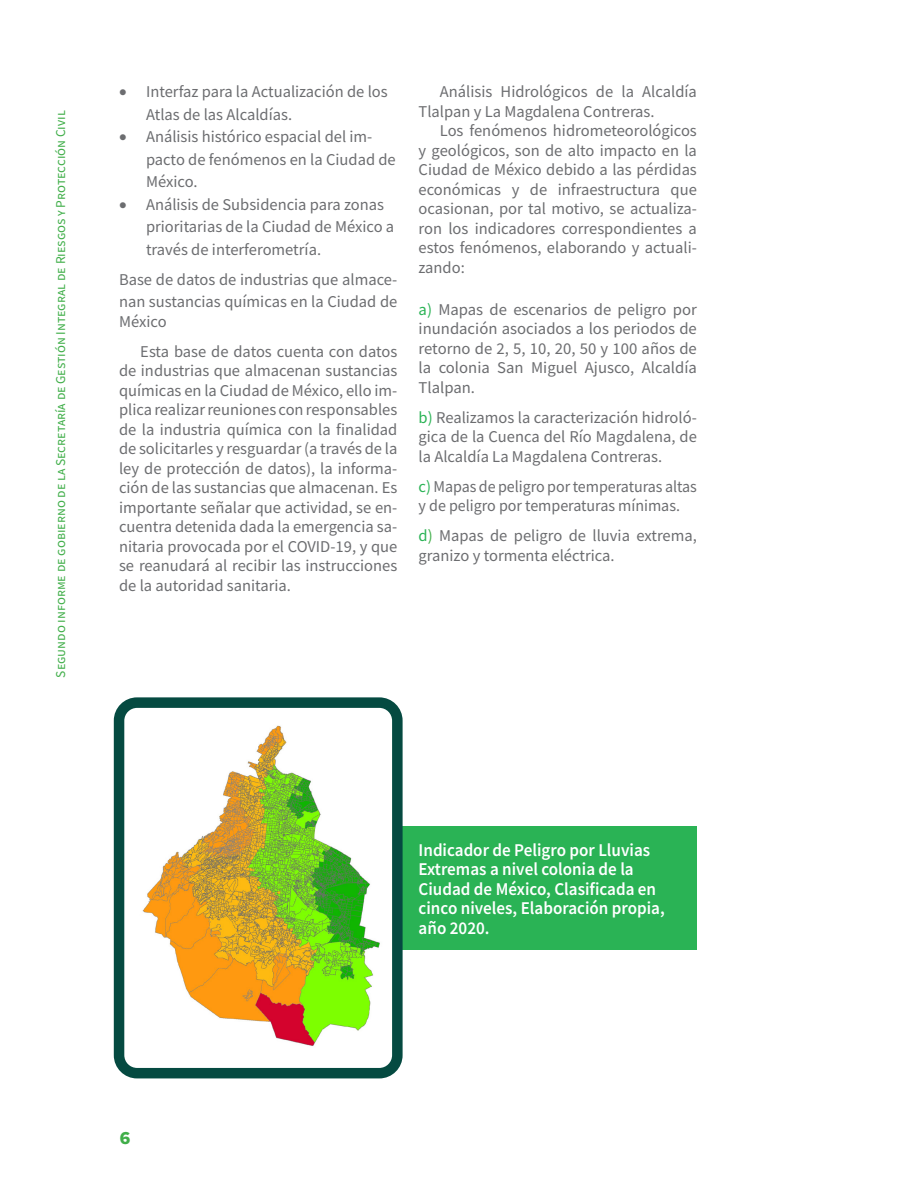
<style>
.page{position:relative;width:918px;height:1188px;background:#fff}
.page>*{position:absolute;margin:0;border:0;box-sizing:border-box;transform-origin:0 0}
.t1{font:700 22.5px "Source Sans Pro";color:#40ae49}
.Heading_2{font:600 18px/19.5px "Source Sans Pro";color:#fff;scale:.95 1}
.Heading_2-2{font:16.5px/19.5px "Source Sans Pro";color:#6c6d70}
.Normal1{font:16.5px/19.5px "Source Sans Pro";color:#6c6d70;text-align:justify}
.t2{font:13.5px "Source Sans Pro";color:#40ae49}
.s1{color:#2ab355}
.s2{color:#40ae49}
</style>
<div class="page">
<div style="left:399px;top:826px;width:298px;height:124px;background:#2ab355"></div>
<img style="left:142px;top:725px;width:238px;height:321px">
<div style="left:114px;top:697px;width:289px;height:381px;border:10px solid #054a41;border-radius:18px"></div>
<p class="t2" style="left:52px;top:678px;width:569px;rotate:-90deg">Segundo informe de gobierno de la Secretaría de Gestión Integral de Riesgos y Protección Civil</p>
<p class="Heading_2-2" style="left:146px;top:81px;width:243px;line-height:22.5px;text-indent:-27px">• Interfaz para la Actualización de los<br>Atlas de las Alcaldías.</p>
<p class="Heading_2-2" style="left:146px;top:126px;width:251px;line-height:22.5px;text-indent:-27px">• Análisis histórico espacial del im&shy;pacto de fenómenos en la Ciudad de<br>México.</p>
<p class="Heading_2-2" style="left:146px;top:193px;width:250px;line-height:22.5px;text-indent:-27px">• Análisis de Subsidencia para zonas prioritarias de la Ciudad de México a través de interferometría.</p>
<p class="Heading_2-2" style="left:119px;top:268px;width:280px;line-height:22.5px">Base de datos de industrias que almace&shy;nan sustancias químicas en la Ciudad de</p>
<p class="Heading_2-2" style="left:119px;top:311px;width:49px">México</p>
<p class="Heading_2-2" style="left:119px;top:341px;width:280px;text-align:justify;text-indent:21px">Esta base de datos cuenta con datos de industrias que almacenan sustancias químicas en la Ciudad de México, ello im&shy;plica realizar reuniones con responsables de la industria química con la finalidad de solicitarles y resguardar (a través de la ley de protección de datos), la informa&shy;ción de las sustancias que almacenan. Es importante señalar que actividad, se en&shy;cuentra detenida dada la emergencia sa&shy;nitaria provocada por el COVID-19, y que se reanudará al recibir las instrucciones de la autoridad sanitaria.</p>
<p class="Heading_2-2" style="left:419px;top:82px;width:280px;text-indent:21px">Análisis Hidrológicos de la Alcaldía<br>Tlalpan y La Magdalena Contreras.</p>
<p class="Heading_2-2" style="left:419px;top:121px;width:280px;text-align:justify;text-indent:21px">Los fenómenos hidrometeorológicos y geológicos, son de alto impacto en la Ciudad de México debido a las pérdidas económicas y de infraestructura que ocasionan, por tal motivo, se actualiza&shy;ron los indicadores correspondientes a estos fenómenos, elaborando y actuali&shy;zando:</p>
<p class="Normal1" style="left:419px;top:300px;width:280px"><span class="s1">a)</span> Mapas de escenarios de peligro por inundación asociados a los periodos de retorno de 2, 5, 10, 20, 50 y 100 años de la colonia San Miguel Ajusco, Alcaldía Tlalpan.</p>
<p class="Normal1" style="left:419px;top:408px;width:280px"><span class="s1">b)</span> Realizamos la caracterización hidroló&shy;gica de la Cuenca del Río Magdalena, de la Alcaldía La Magdalena Contreras.</p>
<p class="Normal1" style="left:419px;top:477px;width:280px"><span class="s1">c)</span> Mapas de peligro por temperaturas altas y de peligro por temperaturas mínimas.</p>
<p class="Normal1" style="left:419px;top:526px;width:280px"><span class="s1">d</span><span class="s2">)</span> Mapas de peligro de lluvia extrema, granizo y tormenta eléctrica.</p>
<p class="Heading_2" style="left:419px;top:840px;width:261px">Indicador de Peligro por Lluvias<br>Extremas a nivel colonia de la<br>Ciudad de México, Clasificada en cinco niveles, Elaboración propia, año 2020.</p>
<h1 class="t1" style="left:119px;top:1122px;width:13px">6</h1>
</div>
